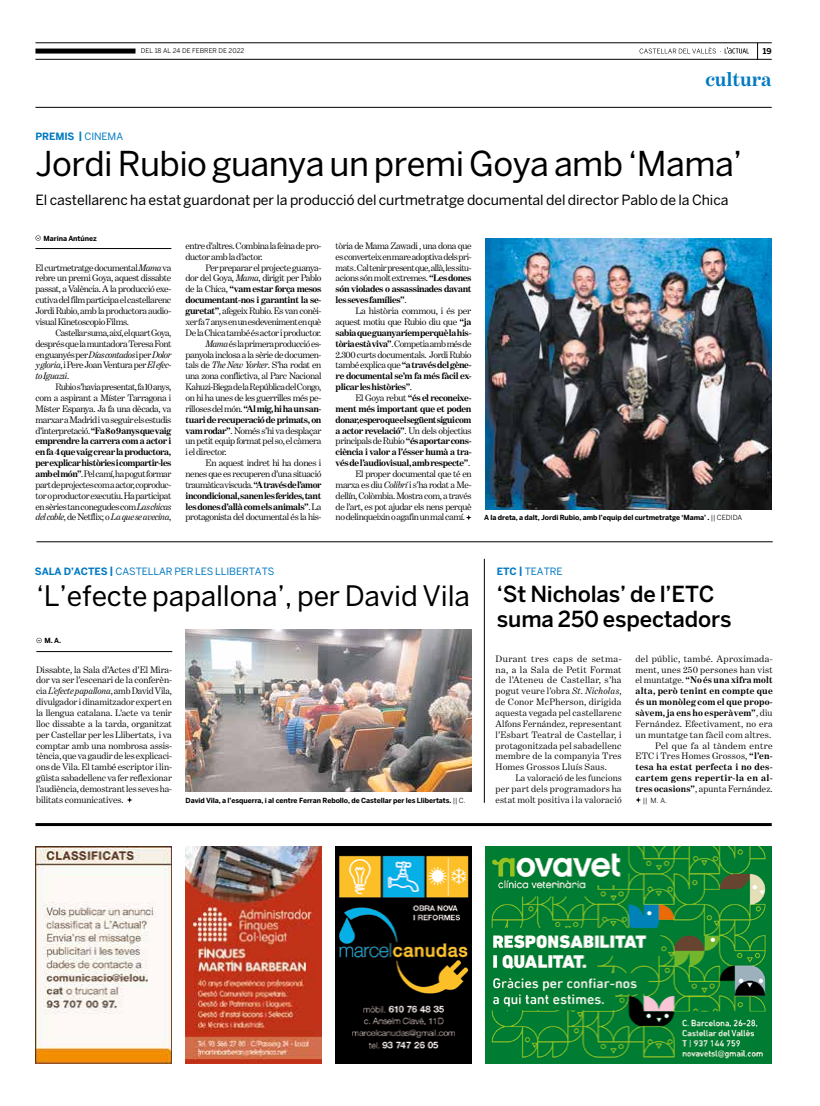
<style>
.page{position:relative;width:820px;height:1106px;background:#fff}
.page>*{position:absolute;margin:0;border:0;box-sizing:border-box;transform-origin:0 0}
.t1{font:34px "Benton Sans";letter-spacing:-.015em;color:#000}
.t2{font:28px "Benton Sans";letter-spacing:-.005em;color:#000}
.t3{font:500 22px/25px "Benton Sans";letter-spacing:-.01em;color:#000}
.t4{font:700 20px "Benton Modern One";letter-spacing:-.005em;color:#007ac2}
.t5{font:14px "Benton Sans";letter-spacing:-.005em;color:#000}
.t6{font:10px "Benton Sans";letter-spacing:-.005em;color:#007ac2}
.t7{font:700 10px "Benton Sans";letter-spacing:-.01em;color:#007ac2}
.t8{font:9.5px/10.9px "Benton Modern One";letter-spacing:-.04em;color:#000;text-align:justify}
.t9{font:700 9.5px "Benton Modern One";letter-spacing:-.04em;color:#000}
.t10{font:9.5px/10.9px "Benton Modern One";letter-spacing:.025em;color:#000;text-align:right}
.t11{font:700 8px "Benton Sans";color:#000}
.t12{font:700 7px "Benton Sans";letter-spacing:-.01em;color:#000}
.t13{font:7px "Benton Sans";color:#000}
.t14{font:6.5px "Benton Sans";letter-spacing:.005em;color:#000}
.s1{font-weight:400}
.s2{font-style:italic}
.s3{font-weight:700}
</style>
<div class="page">
<svg style="left:757px;top:44px;width:1px;height:15px"></svg>
<svg style="left:639px;top:47px;width:109px;height:7px"></svg>
<hr style="left:35px;top:107px;width:736px;height:1px;background:#000">
<hr style="left:35px;top:43px;width:736px;height:1px;background:#000">
<hr style="left:35px;top:59px;width:736px;height:1px;background:#000">
<div style="left:35px;top:49px;width:100px;height:5px;background:#000"></div>
<img style="left:35px;top:846px;width:136px;height:217px">
<img style="left:185px;top:846px;width:136px;height:217px">
<img style="left:335px;top:846px;width:136px;height:217px">
<img style="left:485px;top:846px;width:286px;height:217px">
<hr style="left:35px;top:823px;width:736px;height:3px;background:#000">
<hr style="left:36px;top:541px;width:736px;height:1px;background:#000">
<svg style="left:35px;top:235px;width:6px;height:6px"></svg>
<hr style="left:35px;top:248px;width:136px;height:1px;background:#000">
<img style="left:485px;top:238px;width:286px;height:271px">
<hr style="left:484px;top:559px;width:1px;height:243px;background:#000">
<svg style="left:635px;top:797px;width:6px;height:5px"></svg>
<svg style="left:127px;top:797px;width:5px;height:5px"></svg>
<svg style="left:36px;top:638px;width:6px;height:5px"></svg>
<hr style="left:36px;top:651px;width:136px;height:1px;background:#000">
<img style="left:185px;top:629px;width:286px;height:163px">
<svg style="left:466px;top:515px;width:5px;height:5px"></svg>
<p class="t7" style="left:35px;top:131px;width:89px">PREMIS | <span class="s1">CINEMA</span></p>
<p class="t14" style="left:141px;top:47px;width:105px">DEL 18 AL 24 DE FEBRER DE 2022</p>
<p class="t11" style="left:762px;top:46px;width:10px">19</p>
<h3 class="t4" style="left:705px;top:68px;width:68px">cultura</h3>
<h1 class="t1" style="left:35px;top:144px;width:708px">Jordi Rubio guanya un premi Goya amb ‘Mama’</h1>
<h3 class="t5" style="left:35px;top:192px;width:694px">El castellarenc ha estat guardonat per la producció del curtmetratge documental del director Pablo de la Chica</h3>
<p class="t12" style="left:43px;top:234px;width:55px">Marina Antúnez</p>
<p class="t8" style="left:35px;top:262px;width:137px">El curtmetratge documental <span class="s2">Mama</span> va rebre un premi Goya, aquest dissabte passat, a València. A la producció exe&shy;cutiva del film participa el castellarenc Jordi Rubio, amb la productora audio&shy;visual Kinetoscopio Films.</p>
<p class="t8" style="left:35px;top:327px;width:137px;text-indent:20px">Castellar suma, així, el quart Goya, després que la muntadora Teresa Font en guanyés per <span class="s2">Días contados</span> i per <span class="s2">Dolor y gloria</span>, i Pere Joan Ventura per <span class="s2">El efec&shy;to Iguazú</span>.</p>
<p class="t8" style="left:35px;top:381px;width:137px;text-indent:20px">Rubio s’havia presentat, fa 10 anys, com a aspirant a Míster Tarragona i Míster Espanya. Ja fa una dècada, va marxar a Madrid i va seguir els estudis d’interpretació. <span class="s3">“Fa 8 o 9 anys que vaig emprendre la carrera com a actor i en fa 4 que vaig crear la productora, per explicar històries i compartir-les amb el món”</span>. Pel camí, ha pogut formar part de projectes com a actor, coproduc&shy;tor o productor executiu. Ha participat en sèries tan conegudes com <span class="s2">Las chicas del cable</span>, de Netflix; o <span class="s2">La que se avecina</span>,</p>
<p class="t8" style="left:185px;top:240px;width:137px">entre d’altres. Combina la feina de pro&shy;ductor amb la d’actor.</p>
<p class="t8" style="left:205px;top:262px;width:117px">Per preparar el projecte guanya-</p>
<p class="t8" style="left:185px;top:273px;width:137px">dor del Goya, <span class="s2">Mama</span>, dirigit per Pablo</p>
<p class="t9" style="left:185px;top:284px;width:137px"><span class="s1">de la Chica,</span> “vam estar força mesos</p>
<p class="t9" style="left:185px;top:294px;width:137px">documentant-nos i garantint la se-</p>
<p class="t8" style="left:185px;top:305px;width:137px"><span class="s3">guretat”</span>, afegeix Rubio. Es van conèi-</p>
<p class="t8" style="left:185px;top:316px;width:137px">xer fa 7 anys en un esdeveniment en què</p>
<p class="t8" style="left:185px;top:327px;width:137px">De la Chica també és actor i productor.</p>
<p class="t8" style="left:205px;top:338px;width:117px"><span class="s2">Mama</span> és la primera producció es-</p>
<p class="t8" style="left:185px;top:349px;width:137px">panyola inclosa a la sèrie de documen-</p>
<p class="t8" style="left:185px;top:360px;width:137px">tals de <span class="s2">The New Yorker</span>. S’ha rodat en</p>
<p class="t8" style="left:185px;top:370px;width:137px">una zona conflictiva, al Parc Nacional</p>
<p class="t8" style="left:185px;top:381px;width:137px">Kahuzi-Biega de la República del Congo,</p>
<p class="t8" style="left:185px;top:392px;width:137px">on hi ha unes de les guerrilles més pe-</p>
<p class="t9" style="left:185px;top:403px;width:137px"><span class="s1">rilloses del món.</span> “Al mig, hi ha un san-</p>
<p class="t9" style="left:185px;top:414px;width:137px">tuari de recuperació de primats, on</p>
<p class="t8" style="left:185px;top:425px;width:137px"><span class="s3">vam rodar”</span>. Només s’hi va desplaçar</p>
<p class="t8" style="left:185px;top:436px;width:137px">un petit equip format pel so, el càmera</p>
<p class="t8" style="left:185px;top:446px;width:43px">i el director.</p>
<p class="t8" style="left:205px;top:457px;width:117px">En aquest indret hi ha dones i</p>
<p class="t8" style="left:185px;top:468px;width:137px">nenes que es recuperen d’una situació</p>
<p class="t8" style="left:185px;top:479px;width:137px">traumàtica viscuda. <span class="s3">“A través de l’amor</span></p>
<p class="t9" style="left:185px;top:490px;width:137px">incondicional, sanen les ferides, tant</p>
<p class="t9" style="left:185px;top:501px;width:137px">les dones d’allà com els animals”<span class="s1">. La</span></p>
<p class="t8" style="left:185px;top:512px;width:137px">protagonista del documental és la his-</p>
<p class="t8" style="left:335px;top:240px;width:137px">tòria de Mama Zawadi , una dona que es converteix en mare adoptiva dels pri&shy;mats . Cal tenir present que, allà, les situ&shy;acions són molt extremes. <span class="s3">“Les dones són violades o assassinades davant les seves famílies”</span>.</p>
<p class="t8" style="left:335px;top:305px;width:137px;text-indent:20px">La història commou, i és per aquest motiu que Rubio diu que <span class="s3">“ja sabia que guanyaríem perquè la his&shy;tòria està viva”</span>. Competia amb més de 2.300 curts documentals. Jordi Rubio també explica que <span class="s3">“a través del gène&shy;re documental se’m fa més fàcil ex&shy;plicar les històries”</span>.</p>
<p class="t9" style="left:355px;top:392px;width:117px"><span class="s1">El Goya rebut</span> “és el reconeixe-</p>
<p class="t9" style="left:335px;top:403px;width:137px">ment més important que et poden</p>
<p class="t9" style="left:335px;top:414px;width:137px">donar, espero que el següent sigui com</p>
<p class="t9" style="left:335px;top:425px;width:137px">a actor revelació”<span class="s1">. Un dels objectius</span></p>
<p class="t8" style="left:335px;top:436px;width:137px">principals de Rubio <span class="s3">“és aportar cons-</span></p>
<p class="t9" style="left:335px;top:446px;width:137px">ciència i valor a l’ésser humà a tra-</p>
<p class="t9" style="left:335px;top:457px;width:136px">vés de l’audiovisual, amb respecte”<span class="s1">.</span></p>
<p class="t8" style="left:355px;top:468px;width:117px">El proper documental que té en</p>
<p class="t8" style="left:335px;top:479px;width:137px">marxa es diu <span class="s2">Colibrí</span> i s’ha rodat a Me-</p>
<p class="t8" style="left:335px;top:490px;width:137px">dellín, Colòmbia. Mostra com, a través</p>
<p class="t8" style="left:335px;top:501px;width:137px">de l’art, es pot ajudar els nens perquè</p>
<p class="t8" style="left:335px;top:512px;width:131px">no delinqueixin o agafin un mal camí.</p>
<p class="t12" style="left:484px;top:513px;width:259px">A la dreta, a dalt, Jordi Rubio, amb l’equip del curtmetratge ‘Mama’ . <span class="s1">|| CEDIDA</span></p>
<p class="t6" style="left:35px;top:565px;width:241px"><span class="s3">SALA D’ACTES |</span> CASTELLAR PER LES LLIBERTATS</p>
<h2 class="t2" style="left:36px;top:579px;width:435px">‘L’efecte papallona’, per David Vila</h2>
<p class="t12" style="left:44px;top:636px;width:18px">M. A.</p>
<p class="t8" style="left:36px;top:663px;width:137px">Dissabte, la Sala d’Actes d’El Mira&shy;dor va ser l’escenari de la conferèn&shy;cia <span class="s2">L’efecte papallona</span>, amb David Vila, divulgador i dinamitzador expert en la llengua catalana. L’acte va tenir lloc dissabte a la tarda, organitzat per Castellar per les Llibertats, i va comptar amb una nombrosa assis&shy;tència, que va gaudir de les explicaci&shy;ons de Vila. El també escriptor i lin&shy;güista sabadellenc va fer reflexionar l’audiència, demostrant les seves ha&shy;bilitats comunicatives.</p>
<p class="t12" style="left:185px;top:796px;width:281px">David Vila, a l’esquerra, i al centre Ferran Rebollo, de Castellar per les Llibertats. <span class="s1">|| C.</span></p>
<p class="t6" style="left:496px;top:565px;width:67px"><span class="s3">ETC |</span> TEATRE</p>
<h3 class="t3" style="left:496px;top:581px;width:236px">‘St Nicholas’ de l’ETC suma 250 espectadors</h3>
<p class="t8" style="left:495px;top:653px;width:128px">Durant tres caps de setma&shy;na, a la Sala de Petit Format de l’Ateneu de Castellar, s’ha pogut veure l’obra <span class="s2">St. Nicholas</span>, de Conor McPherson, dirigida aquesta vegada pel castellarenc Alfons Fernández, representant l’Esbart Teatral de Castellar, i protagonitzada pel sabadellenc membre de la companyia Tres Homes Grossos Lluís Saus.</p>
<p class="t8" style="left:495px;top:772px;width:128px;text-indent:20px">La valoració de les funcions per part dels programadors ha estat molt positiva i la valoració</p>
<p class="t10" style="left:635px;top:653px;width:139px">del públic, també. Aproximada&shy;ment, unes 250 persones han vist el muntatge. <span class="s3">“No és una xifra molt alta, però tenint en compte que és un monòleg com el que propo&shy;sàvem, ja ens ho esperàvem”</span>, diu<br>Fernández. Efectivament, no era un muntatge tan fàcil com altres.<br>Pel que fa al tàndem entre<br>ETC i Tres Homes Grossos, <span class="s3">“l’en&shy;tesa ha estat perfecta i no des&shy;cartem gens repertir-la en al&shy;tres ocasions”</span>, apunta Fernández.</p>
<p class="t13" style="left:642px;top:796px;width:26px">|| M. A.</p>
</div>
